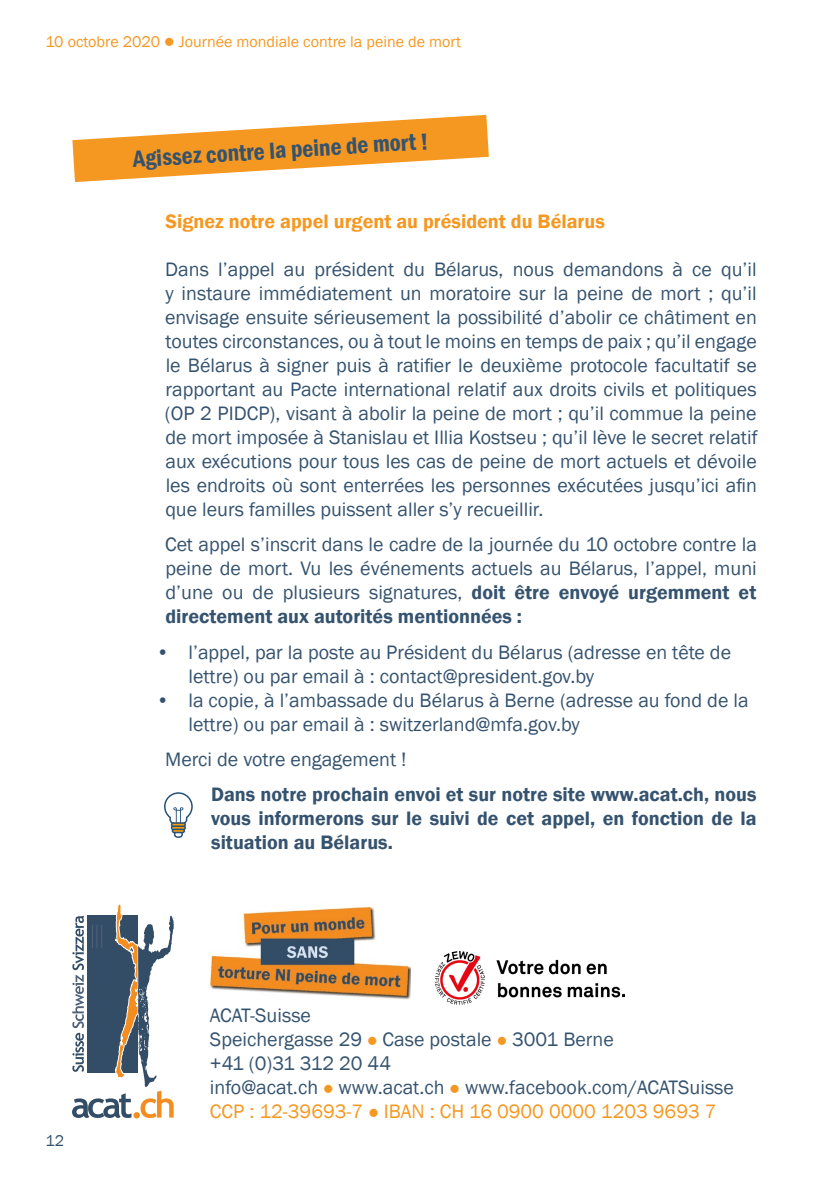
<style>
.page{position:relative;width:840px;height:1191px;background:#fff}
.page>*{position:absolute;margin:0;border:0;box-sizing:border-box;transform-origin:0 0}
.ALLG-letzte_Seite_Ti{font:600 condensed 24px "Franklin Gothic";color:#35536f}
.FR-letzte_Seite_norm{font:20px/24px "Franklin Gothic";color:#35536f;text-align:justify}
.FR-letzte_Seite_norm-2{font:600 20px/24px "Franklin Gothic";color:#35536f;text-align:justify}
.FR-_Adresse{font:20px/24px "Franklin Gothic";color:#35536f}
.FR-_1__Überschrift{font:600 20px "Franklin Gothic";color:#f59821}
.FR-_Adresse-2{font:20px "Franklin Gothic";color:#f59821}
.FR-_Adresse-3{font:20px "Franklin Gothic";letter-spacing:-.025em;color:#35536f}
.t1{font:16px "Franklin Gothic";color:#f59821}
.t2{font:16px "Franklin Gothic";color:#35536f}
.s1{font-weight:600}
.s2{color:#f59821}
</style>
<div class="page">
<svg style="left:72px;top:904px;width:102px;height:214px"></svg>
<img style="left:210px;top:906px;width:200px;height:94px">
<svg style="left:72px;top:114px;width:417px;height:69px"></svg>
<svg style="left:164px;top:792px;width:29px;height:46px"></svg>
<img style="left:435px;top:951px;width:189px;height:53px">
<p class="t1" style="left:45px;top:32px;width:417px">10 octobre 2020 ● Journée mondiale contre la peine de mort</p>
<p class="ALLG-letzte_Seite_Ti" style="left:132px;top:144px;width:297px;rotate:-4deg">Agissez contre la peine de mort !</p>
<p class="FR-_1__Überschrift" style="left:165px;top:209px;width:440px">Signez notre appel urgent au président du Bélarus</p>
<p class="FR-letzte_Seite_norm" style="left:165px;top:257px;width:594px">Dans l’appel au président du Bélarus, nous demandons à ce qu’il y instaure immédiatement un moratoire sur la peine de mort ; qu’il envisage ensuite sérieusement la possibilité d’abolir ce châtiment en toutes circonstances, ou à tout le moins en temps de paix ; qu’il engage le Bélarus à signer puis à ratifier le deuxième protocole facultatif se rapportant au Pacte international relatif aux droits civils et politiques (OP 2 PIDCP), visant à abolir la peine de mort ; qu’il commue la peine de mort imposée à Stanislau et Illia Kostseu ; qu’il lève le secret relatif aux exécutions pour tous les cas de peine de mort actuels et dévoile les endroits où sont enterrées les personnes exécutées jusqu’ici afin que leurs familles puissent aller s’y recueillir.</p>
<p class="FR-letzte_Seite_norm" style="left:165px;top:533px;width:593px">Cet appel s’inscrit dans le cadre de la journée du 10 octobre contre la peine de mort. Vu les événements actuels au Bélarus, l’appel, muni d’une ou de plusieurs signatures, <span class="s1">doit être envoyé urgemment et directement aux autorités mentionnées :</span></p>
<p class="FR-letzte_Seite_norm" style="left:188px;top:640px;width:544px;text-indent:-32px">• l’appel, par la poste au Président du Bélarus (adresse en tête de lettre) ou par email à : contact@president.gov.by</p>
<p class="FR-letzte_Seite_norm" style="left:188px;top:688px;width:561px;text-indent:-32px">• la copie, à l’ambassade du Bélarus à Berne (adresse au fond de la lettre) ou par email à : switzerland@mfa.gov.by</p>
<p class="FR-letzte_Seite_norm" style="left:165px;top:748px;width:243px">Merci de votre engagement !</p>
<p class="FR-letzte_Seite_norm-2" style="left:211px;top:783px;width:547px">Dans notre prochain envoi et sur notre site www.acat.ch, nous vous informerons sur le suivi de cet appel, en fonction de la situation au Bélarus.</p>
<p class="t2" style="left:45px;top:1130px;width:20px">12</p>
<p class="FR-_Adresse" style="left:210px;top:1003px;width:405px">ACAT-Suisse<br>Speichergasse 29 <span class="s2">●</span> Case postale <span class="s2">●</span> 3001 Berne</p>
<p class="FR-_Adresse-3" style="left:210px;top:1050px;width:183px">+41 (0)31 312 20 44</p>
<p class="FR-_Adresse" style="left:210px;top:1075px;width:525px">info@acat.ch <span class="s2">●</span> www.acat.ch <span class="s2">●</span> www.facebook.com/ACATSuisse</p>
<p class="FR-_Adresse-2" style="left:210px;top:1098px;width:508px">CCP : 12-39693-7 ● IBAN : CH 16 0900 0000 1203 9693 7</p>
</div>
